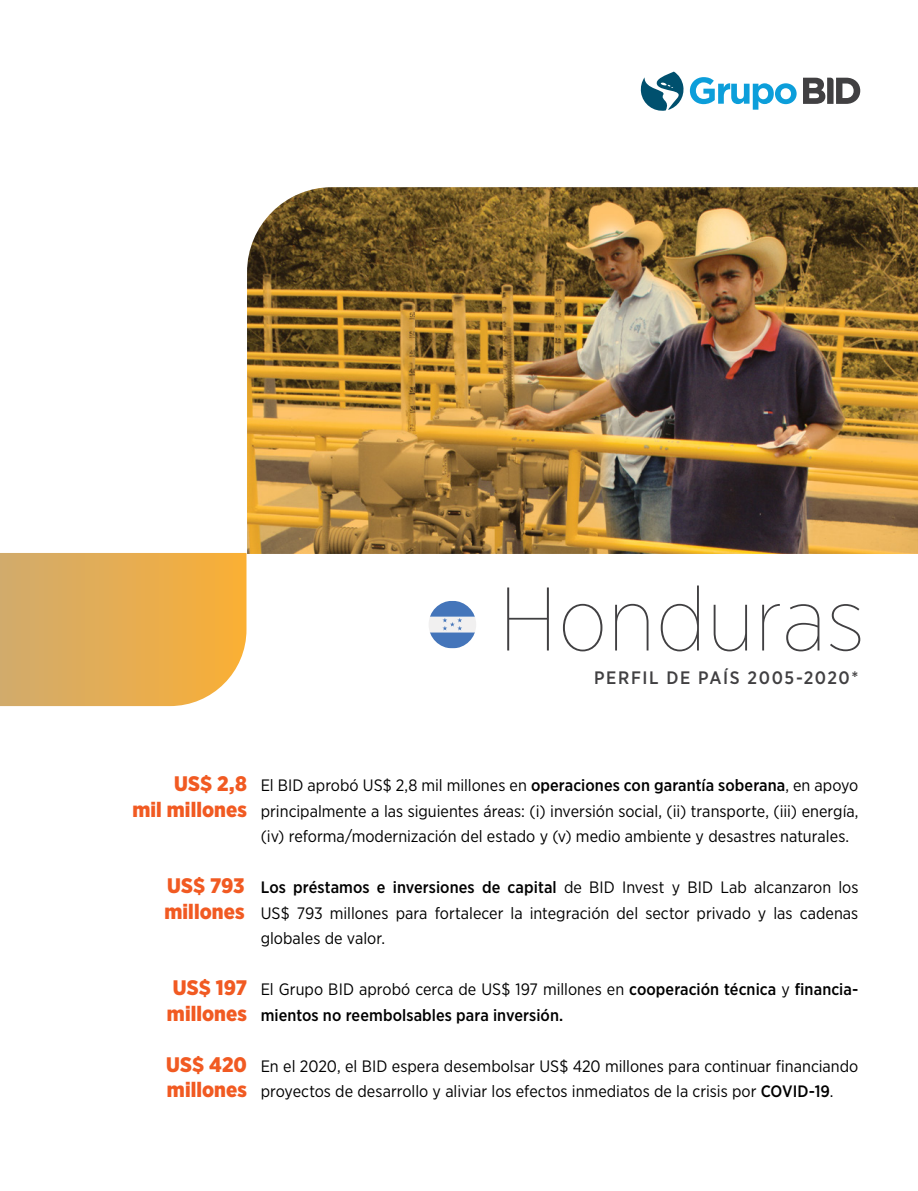
<style>
.page{position:relative;width:918px;height:1191px;background:#fff}
.page>*{position:absolute;margin:0;border:0;box-sizing:border-box;transform-origin:0 0}
.t1{font:100 90px "Gotham Narrow";letter-spacing:.01em;color:#414042}
.t2{font:900 21px/25.5px "Gotham Narrow";letter-spacing:.005em;color:#f15a22}
.t3{font:500 18px "Gotham Narrow";letter-spacing:.085em;color:#414042}
.t4{font:16.5px/25.5px "Gotham Narrow";color:#000;text-align:justify}
.t5{font:500 16.5px/25.5px "Gotham Narrow";letter-spacing:.005em;color:#000}
.s1{font-weight:500}
.s2{font-weight:400}
</style>
<div class="page">
<img style="left:247px;top:187px;width:671px;height:367px">
<svg style="left:0;top:553px;width:247px;height:153px;background:#e5af58"></svg>
<svg style="left:429px;top:601px;width:47px;height:47px"></svg>
<svg style="left:803px;top:78px;width:57px;height:26px"></svg>
<svg style="left:640px;top:72px;width:157px;height:39px"></svg>
<h1 class="t1" style="left:499px;top:565px;width:367px">Honduras</h1>
<p class="t3" style="left:594px;top:666px;width:266px">PERFIL DE PAÍS 2005-2020*</p>
<p class="t2" style="left:132px;top:770px;width:116px;text-align:right">US$ 2,8<br>mil millones</p>
<p class="t2" style="left:164px;top:873px;width:82px">US$ 793 millones</p>
<p class="t2" style="left:167px;top:975px;width:82px">US$ 197 millones</p>
<p class="t2" style="left:166px;top:1051px;width:82px">US$ 420 millones</p>
<p class="t4" style="left:261px;top:772px;width:599px">El BID aprobó US$ 2,8 mil millones en <span class="s1">operaciones con garantía soberana</span>, en apoyo principalmente a las siguientes áreas: (i) inversión social, (ii) transporte, (iii) energía, (iv) reforma/modernización del estado y (v) medio ambiente y desastres naturales.</p>
<p class="t4" style="left:261px;top:874px;width:599px"><span class="s1">Los préstamos e inversiones de capital</span> de BID Invest y BID Lab alcanzaron los US$ 793 millones para fortalecer la integración del sector privado y las cadenas globales de valor.</p>
<p class="t5" style="left:261px;top:976px;width:599px"><span class="s2">El Grupo BID aprobó cerca de US$ 197 millones en</span> cooperación técnica <span class="s2">y</span> financia&shy;mientos no reembolsables para inversión.</p>
<p class="t4" style="left:261px;top:1053px;width:599px">En el 2020, el BID espera desembolsar US$ 420 millones para continuar financiando proyectos de desarrollo y aliviar los efectos inmediatos de la crisis por <span class="s1">COVID-19</span>.</p>
</div>
